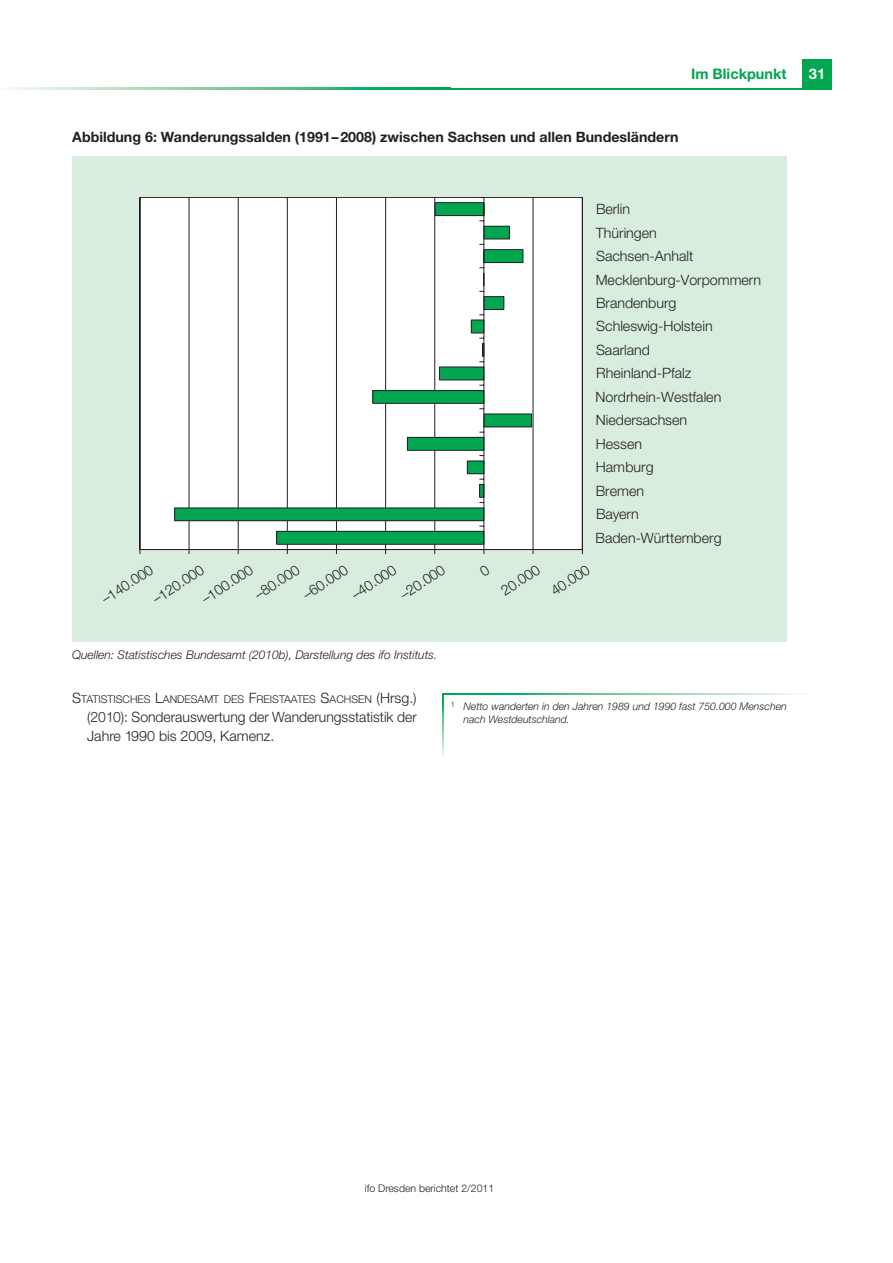
<style>
.page{position:relative;width:893px;height:1263px;background:#fff}
.page>*{position:absolute;margin:0;border:0;box-sizing:border-box;transform-origin:0 0}
.t1{font:700 14.7px "Helvetica Neue";color:#fff}
.t2{font:700 14.55px "Helvetica Neue";color:#00a650}
.t3{font:300 14.25px/19.2px "Helvetica Neue";color:#231f20}
.t4{font:700 14.25px "Helvetica Neue";color:#231f20}
.t5{font:italic 300 12px "Helvetica Neue";color:#231f20}
.t6{font:300 10.65px "Helvetica Neue";color:#231f20}
.t7{font:italic 300 10.5px/13.2px "Helvetica Neue";color:#231f20}
.t8{font:300 10.5px "Helvetica Neue";color:#231f20}
.s1{font-size:14.25px}
</style>
<div class="page">
<div style="left:802px;top:60px;width:30px;height:29px;background:#00a650"></div>
<hr style="left:448px;top:88px;width:384px;height:1px;background:#00a650">
<svg style="left:10px;top:88px;width:438px;height:1px"></svg>
<div style="left:72px;top:156px;width:715px;height:486px;background:#d8eddd"></div>
<svg style="left:139px;top:197px;width:444px;height:357px;background:#e2eee8"></svg>
<svg style="left:442px;top:693px;width:359px;height:2px"></svg>
<svg style="left:442px;top:694px;width:2px;height:63px"></svg>
<p class="t2" style="left:691px;top:68px;width:97px">Im Blickpunkt</p>
<p class="t4" style="left:72px;top:132px;width:608px">Abbildung 6: Wanderungssalden (1991–2008) zwischen Sachsen und allen Bundesländern</p>
<p class="t1" style="left:809px;top:68px;width:18px">31</p>
<p class="t3" style="left:596px;top:201px;width:36px">Berlin</p>
<p class="t3" style="left:596px;top:224px;width:63px">Thüringen</p>
<p class="t3" style="left:596px;top:248px;width:99px">Sachsen-Anhalt</p>
<p class="t3" style="left:596px;top:271px;width:167px">Mecklenburg-Vorpommern</p>
<p class="t3" style="left:596px;top:295px;width:82px">Brandenburg</p>
<p class="t3" style="left:596px;top:318px;width:118px">Schleswig-Holstein</p>
<p class="t3" style="left:596px;top:342px;width:55px">Saarland</p>
<p class="t3" style="left:596px;top:365px;width:96px">Rheinland-Pfalz</p>
<p class="t3" style="left:596px;top:389px;width:127px">Nordrhein-Westfalen</p>
<p class="t3" style="left:596px;top:412px;width:93px">Niedersachsen</p>
<p class="t3" style="left:596px;top:435px;width:48px">Hessen</p>
<p class="t3" style="left:596px;top:459px;width:59px">Hamburg</p>
<p class="t3" style="left:596px;top:482px;width:50px">Bremen</p>
<p class="t3" style="left:596px;top:506px;width:44px">Bayern</p>
<p class="t3" style="left:596px;top:529px;width:128px">Baden-Württemberg</p>
<p class="t3" style="left:99px;top:594px;width:60px;rotate:-34deg">–140.000</p>
<p class="t3" style="left:149px;top:594px;width:60px;rotate:-34deg">–120.000</p>
<p class="t3" style="left:198px;top:594px;width:60px;rotate:-34deg">–100.000</p>
<p class="t3" style="left:251px;top:589px;width:52px;rotate:-34deg">–80.000</p>
<p class="t3" style="left:300px;top:589px;width:52px;rotate:-34deg">–60.000</p>
<p class="t3" style="left:348px;top:589px;width:52px;rotate:-34deg">–40.000</p>
<p class="t3" style="left:397px;top:589px;width:52px;rotate:-34deg">–20.000</p>
<p class="t3" style="left:498px;top:585px;width:45px;rotate:-34deg">20.000</p>
<p class="t3" style="left:548px;top:585px;width:45px;rotate:-34deg">40.000</p>
<p class="t5" style="left:72px;top:650px;width:367px">Quellen: Statistisches Bundesamt (2010b), Darstellung des ifo Instituts.</p>
<p class="t6" style="left:72px;top:695px;width:346px"><span class="s1">S</span>TATISTISCHES <span class="s1">L</span>ANDESAMT DES <span class="s1">F</span>REISTAATES <span class="s1">S</span>ACHSEN <span class="s1">(Hrsg.)</span></p>
<p class="t3" style="left:87px;top:709px;width:331px">(2010): Sonderauswertung der Wanderungsstatistik der<br>Jahre 1990 bis 2009, Kamenz.</p>
<p class="t7" style="left:463px;top:701px;width:325px;text-indent:-13px"><sup>1</sup> Netto wanderten in den Jahren 1989 und 1990 fast 750.000 Menschen nach Westdeutschland.</p>
<p class="t8" style="left:365px;top:1185px;width:131px">ifo Dresden berichtet 2/2011</p>
</div>
